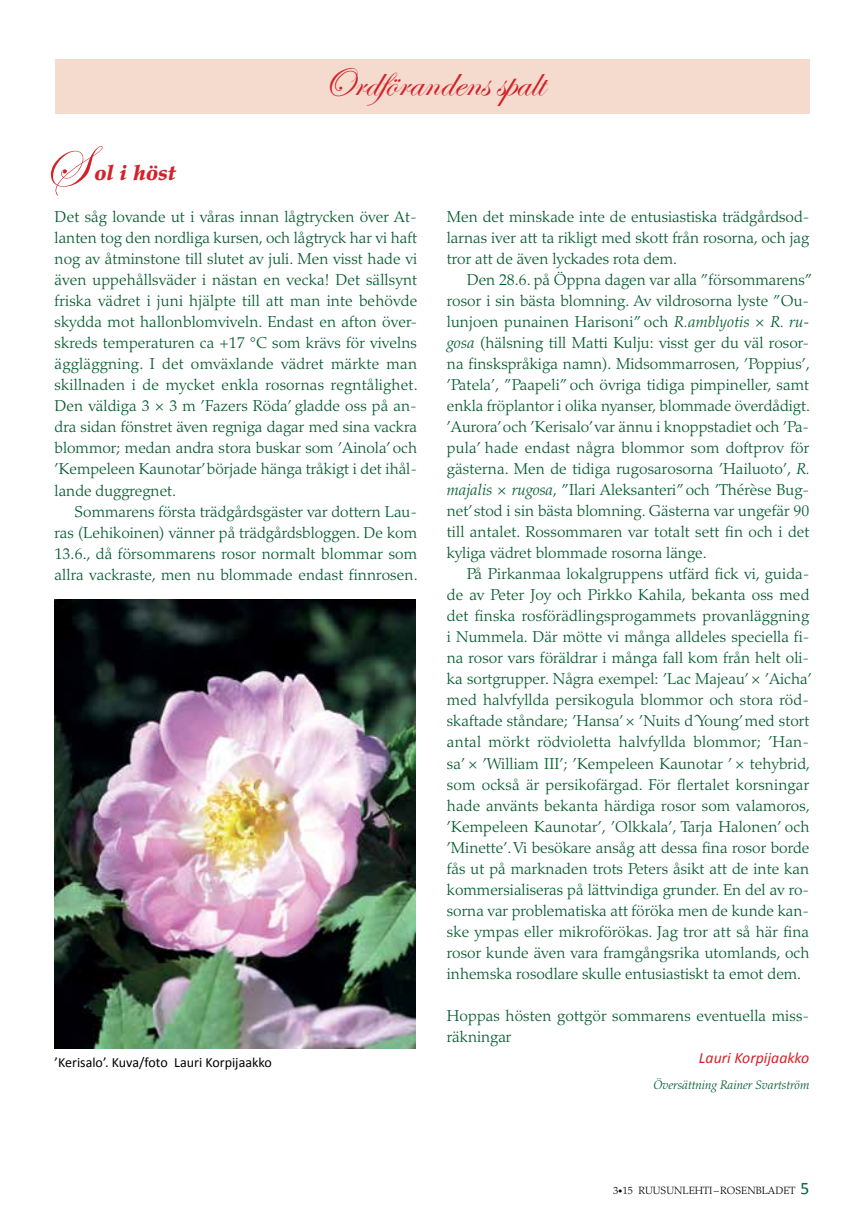
<style>
.page{position:relative;width:864px;height:1231px;background:#fff}
.page>*{position:absolute;margin:0;border:0;box-sizing:border-box;transform-origin:0 0}
.t1{font:60.02px "Edwardian Script ITC";color:#d2232a}
.t2{font:42px "Edwardian Script ITC";color:#d2232a}
.t3{font:italic 900 21px "Palatino LT Std";color:#d2232a}
.t4{font:300 15.75px/21px "Palatino LT Std";letter-spacing:.005em;color:#00582d;text-align:justify}
.t5{font:italic 15.75px "Calibri";color:#d2232a}
.t6{font:14px "Calibri";color:#000}
.t7{font:italic 300 12.25px "Palatino LT Std";color:#00582d}
.t8{font:300 10.5px "Palatino LT Std";color:#000}
.s1{font-style:italic}
.s2{font-size:8.75px}
.s3{font-family:"Calibri";font-weight:400;font-size:17.5px;color:#006031}
</style>
<div class="page">
<div style="left:55px;top:60px;width:754px;height:54px;background:#f5dace"></div>
<img style="left:55px;top:599px;width:360px;height:448px">
<h1 class="t1" style="left:43px;top:134px;width:44px">S</h1>
<h3 class="t3" style="left:94px;top:160px;width:83px">ol i höst</h3>
<h2 class="t2" style="left:320px;top:59px;width:225px">Ordförandens spalt</h2>
<p class="t4" style="left:55px;top:207px;width:364px">Det såg lovande ut i våras innan lågtrycken över At&shy;lanten tog den nordliga kursen, och lågtryck har vi haft nog av åtminstone till slutet av juli. Men visst hade vi även uppehållsväder i nästan en vecka! Det sällsynt friska vädret i juni hjälpte till att man inte behövde skydda mot hallonblomviveln. Endast en afton över&shy;skreds temperaturen ca +17 °C som krävs för vivelns äggläggning. I det omväxlande vädret märkte man skillnaden i de mycket enkla rosornas regntålighet.<br>Den väldiga 3 × 3 m ’Fazers Röda’ gladde oss på an&shy;dra sidan fönstret även regniga dagar med sina vackra blommor; medan andra stora buskar som ’Ainola’ och ’Kempeleen Kaunotar’ började hänga tråkigt i det ihål&shy;lande duggregnet.</p>
<p class="t4" style="left:55px;top:501px;width:364px;text-indent:20px">Sommarens första trädgårdsgäster var dottern Lau&shy;ras (Lehikoinen) vänner på trädgårdsbloggen. De kom 13.6., då försommarens rosor normalt blommar som allra vackraste, men nu blommade endast finnrosen.</p>
<p class="t6" style="left:55px;top:1052px;width:218px">’Kerisalo’. Kuva/foto Lauri Korpijaakko</p>
<p class="t4" style="left:446px;top:207px;width:364px">Men det minskade inte de entusiastiska trädgårdsod&shy;larnas iver att ta rikligt med skott från rosorna, och jag tror att de även lyckades rota dem.</p>
<p class="t4" style="left:446px;top:270px;width:367px;text-align:left;text-indent:20px">Den 28.6. på Öppna dagen var alla ”försommarens” rosor i sin bästa blomning. Av vildrosorna lyste ”Ou&shy;lunjoen punainen Harisoni” och <span class="s1">R.amblyotis</span> × <span class="s1">R. ru&shy;gosa</span> (hälsning till Matti Kulju: visst ger du väl rosor&shy;na finskspråkiga namn). Midsommarrosen, ’Poppius’, ’Patela’, ”Paapeli” och övriga tidiga pimpineller, samt enkla fröplantor i olika nyanser, blommade överdådigt. ’Aurora’ och ’Kerisalo’ var ännu i knoppstadiet och ’Pa&shy;pula’ hade endast några blommor som doftprov för gästerna. Men de tidiga rugosarosorna ’Hailuoto’, <span class="s1">R. majalis</span> × <span class="s1">rugosa</span>, ”Ilari Aleksanteri” och ’Thérèse Bug&shy;net’ stod i sin bästa blomning. Gästerna var ungefär 90 till antalet. Rossommaren var totalt sett fin och i det kyliga vädret blommade rosorna länge.</p>
<p class="t4" style="left:446px;top:563px;width:366px;text-align:left;text-indent:20px">På Pirkanmaa lokalgruppens utfärd fick vi, guida&shy;de av Peter Joy och Pirkko Kahila, bekanta oss med det finska rosförädlingsprogammets provanläggning i Nummela. Där mötte vi många alldeles speciella fi&shy;na rosor vars föräldrar i många fall kom från helt oli&shy;ka sortgrupper. Några exempel: ’Lac Majeau’ × ’Aicha’ med halvfyllda persikogula blommor och stora röd&shy;skaftade ståndare; ’Hansa’ × ’Nuits d´Young’ med stort antal mörkt rödvioletta halvfyllda blommor; ’Han&shy;sa’ × ’William III’; ’Kempeleen Kaunotar ’ × tehybrid, som också är persikofärgad. För flertalet korsningar hade använts bekanta härdiga rosor som valamoros, ’Kempeleen Kaunotar’, ’Olkkala’, Tarja Halonen’ och ’Minette’. Vi besökare ansåg att dessa fina rosor borde fås ut på marknaden trots Peters åsikt att de inte kan kommersialiseras på lättvindiga grunder. En del av ro&shy;sorna var problematiska att föröka men de kunde kan&shy;ske ympas eller mikroförökas. Jag tror att så här fina rosor kunde även vara framgångsrika utomlands, och inhemska rosodlare skulle entusiastiskt ta emot dem.</p>
<p class="t4" style="left:446px;top:1004px;width:364px">Hoppas hösten gottgör sommarens eventuella miss&shy;räkningar</p>
<p class="t5" style="left:698px;top:1046px;width:112px">Lauri Korpijaakko</p>
<p class="t7" style="left:653px;top:1077px;width:157px">Översättning Rainer Svartström</p>
<p class="t8" style="left:612px;top:1184px;width:198px">3<span class="s2">•</span>15 RUUSUNLEHTI –ROSENBLADET <span class="s3">5</span></p>
</div>
